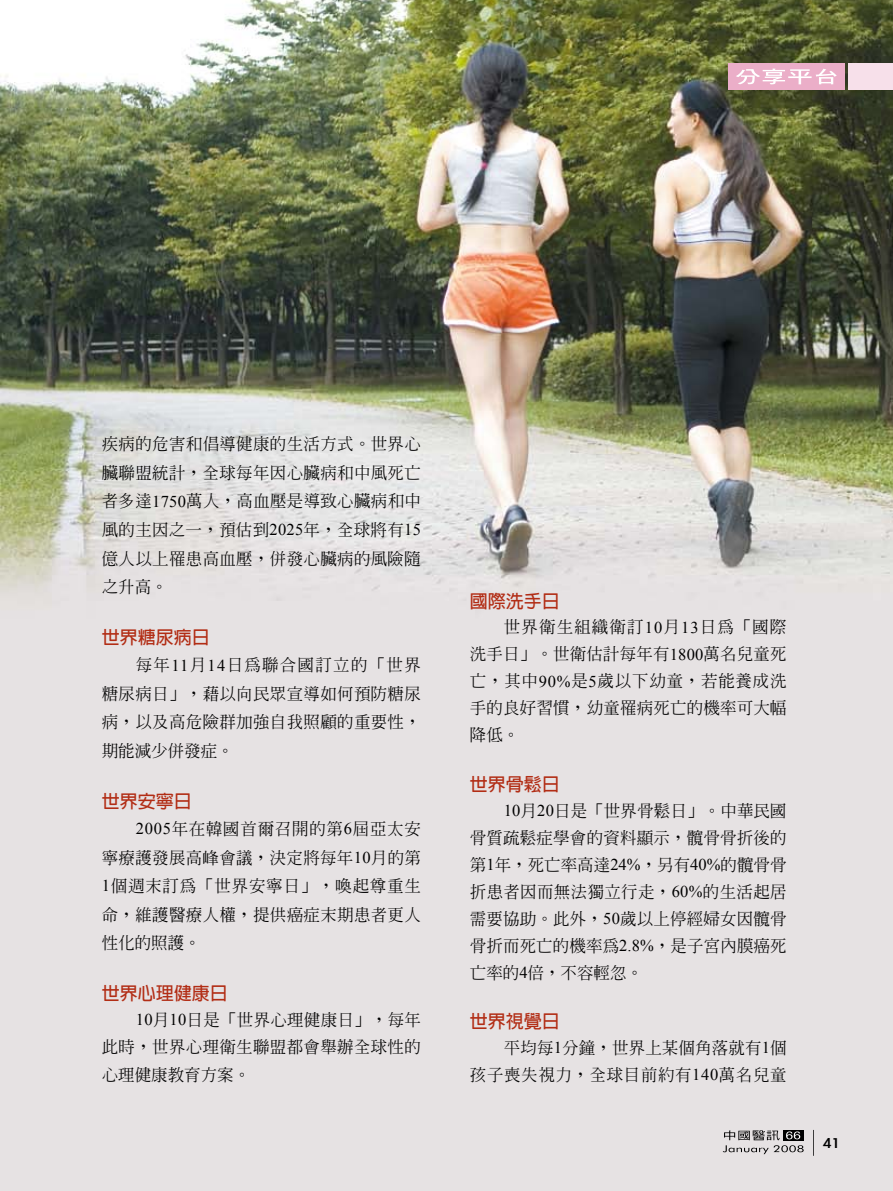
<style>
.page{position:relative;width:893px;height:1191px;background:#fff}
.page>*{position:absolute;margin:0;border:0;box-sizing:border-box;transform-origin:0 0}
.t1{font:700 18px "Lin Gothic";color:#b22d15}
.t2{font:500 16.5px/28.5px "Inn Ming";letter-spacing:.02em;color:#000;text-align:justify}
.t3{font:16.2px "Li Gothic Med";color:#000;scale:1.11 1}
.s1{font-family:"Times New Roman";font-weight:400}
</style>
<div class="page">
<img style="left:0;top:0;width:893px;height:1191px">
<svg style="left:813px;top:1130px;width:1px;height:25px"></svg>
<svg style="left:723px;top:1130px;width:81px;height:24px;background:#a7a5a5"></svg>
<div style="left:728px;top:64px;width:116px;height:26px;background:#ebaec8"></div>
<svg style="left:736px;top:69px;width:101px;height:15px"></svg>
<div style="left:848px;top:64px;width:45px;height:26px;background:#f7e0ea"></div>
<p class="t2" style="left:102px;top:430px;width:321px">疾病的危害和倡導健康的生活方式。世界心臟聯盟統計，全球每年因心臟病和中風死亡者多達<span class="s1">1750</span>萬人，高血壓是導致心臟病和中風的主因之一，預估到<span class="s1">2025</span>年，全球將有<span class="s1">15</span>億人以上罹患高血壓，併發心臟病的風險隨之升高。</p>
<p class="t1" style="left:102px;top:628px;width:109px">世界糖尿病日</p>
<p class="t2" style="left:102px;top:651px;width:321px;text-indent:34px">每年<span class="s1">11</span>月<span class="s1">14</span>日為聯合國訂立的「世界糖尿病日」，藉以向民眾宣導如何預防糖尿病，以及高危險群加強自我照顧的重要性，期能減少併發症。</p>
<p class="t1" style="left:102px;top:792px;width:91px">世界安寧日</p>
<p class="t2" style="left:102px;top:814px;width:321px;text-indent:34px"><span class="s1">2005</span>年在韓國首爾召開的第<span class="s1">6</span>屆亞太安寧療護發展高峰會議，決定將每年<span class="s1">10</span>月的第<span class="s1">1</span>個週末訂為「世界安寧日」，喚起尊重生命，維護醫療人權，提供癌症末期患者更人性化的照護。</p>
<p class="t1" style="left:102px;top:984px;width:127px">世界心理健康日</p>
<p class="t2" style="left:102px;top:1006px;width:321px;line-height:27.3px;text-indent:34px"><span class="s1">10</span>月<span class="s1">10</span>日是「世界心理健康日」，每年此時，世界心理衛生聯盟都會舉辦全球性的心理健康教育方案。</p>
<p class="t1" style="left:470px;top:592px;width:91px">國際洗手日</p>
<p class="t2" style="left:470px;top:613px;width:318px;line-height:27px;text-indent:34px">世界衛生組織衛訂<span class="s1">10</span>月<span class="s1">13</span>日為「國際洗手日」。世衛估計每年有<span class="s1">1800</span>萬名兒童死亡，其中<span class="s1">90%</span>是<span class="s1">5</span>歲以下幼童，若能養成洗手的良好習慣，幼童罹病死亡的機率可大幅降低。</p>
<p class="t1" style="left:470px;top:775px;width:91px">世界骨鬆日</p>
<p class="t2" style="left:470px;top:797px;width:318px;line-height:27px;text-indent:34px"><span class="s1">10</span>月<span class="s1">20</span>日是「世界骨鬆日」。中華民國骨質疏鬆症學會的資料顯示，髖骨骨折後的第<span class="s1">1</span>年，死亡率高達<span class="s1">24%</span>，另有<span class="s1">40%</span>的髖骨骨折患者因而無法獨立行走，<span class="s1">60%</span>的生活起居需要協助。此外，<span class="s1">50</span>歲以上停經婦女因髖骨骨折而死亡的機率為<span class="s1">2.8%</span>，是子宮內膜癌死亡率的<span class="s1">4</span>倍，不容輕忽。</p>
<p class="t1" style="left:470px;top:1012px;width:91px">世界視覺日</p>
<p class="t2" style="left:470px;top:1034px;width:318px;line-height:27px;text-align:right">平均每<span class="s1">1</span>分鐘，世界上某個角落就有<span class="s1">1</span>個<br>孩子喪失視力，全球目前約有<span class="s1">140</span>萬名兒童</p>
<p class="t3" style="left:823px;top:1134px;width:17px">41</p>
</div>
